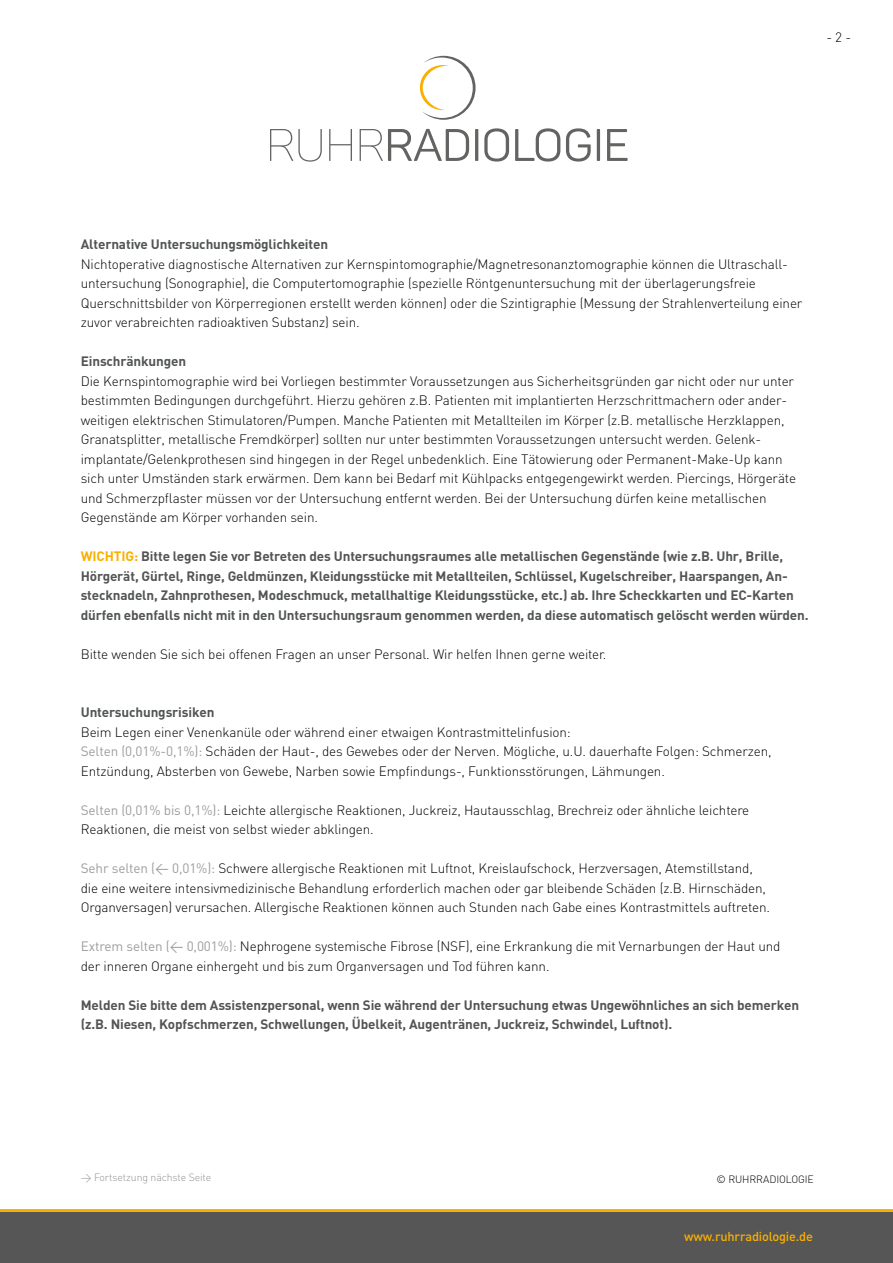
<style>
.page{position:relative;width:893px;height:1263px;background:#fff}
.page>*{position:absolute;margin:0;border:0;box-sizing:border-box;transform-origin:0 0}
.t1{font:300 13.5px/19.5px "DIN";letter-spacing:-.01em;color:#000}
.t2{font:700 13.5px/19.5px "DIN";letter-spacing:-.01em;color:#535555}
.t3{font:500 12.75px "DIN";letter-spacing:-.01em;color:#f9b000}
.t4{font:300 10.5px "DIN";letter-spacing:-.01em;color:#919292}
.t5{font:300 10.5px "DIN";color:#000}
.s1{color:#f9b000}
.s2{font-weight:400;color:#9c9d9d}
</style>
<div class="page">
<div style="left:0;top:1211px;width:893px;height:52px;background:#565656"></div>
<hr style="left:0;top:1210px;width:893px;height:2px;background:#f9b000">
<svg style="left:270px;top:128px;width:358px;height:34px"></svg>
<svg style="left:420px;top:56px;width:56px;height:64px"></svg>
<p class="t1" style="left:826px;top:27px;width:26px">- 2 -</p>
<p class="t2" style="left:81px;top:234px;width:249px">Alternative Untersuchungsmöglichkeiten</p>
<p class="t1" style="left:81px;top:254px;width:723px">Nichtoperative diagnostische Alternativen zur Kernspintomographie/Magnetresonanztomographie können die Ultraschall&shy;untersuchung (Sonographie), die Computertomographie (spezielle Röntgenuntersuchung mit der überlagerungsfreie Querschnittsbilder von Körperregionen erstellt werden können) oder die Szintigraphie (Messung der Strahlenverteilung einer zuvor verabreichten radioaktiven Substanz) sein.</p>
<p class="t2" style="left:81px;top:351px;width:107px">Einschränkungen</p>
<p class="t1" style="left:81px;top:371px;width:717px">Die Kernspintomographie wird bei Vorliegen bestimmter Voraussetzungen aus Sicherheitsgründen gar nicht oder nur unter bestimmten Bedingungen durchgeführt. Hierzu gehören z.B. Patienten mit implantierten Herzschrittmachern oder ander&shy;weitigen elektrischen Stimulatoren/Pumpen. Manche Patienten mit Metallteilen im Körper (z.B. metallische Herzklappen, Granatsplitter, metallische Fremdkörper) sollten nur unter bestimmten Voraussetzungen untersucht werden. Gelenk&shy;implantate/Gelenkprothesen sind hingegen in der Regel unbedenklich. Eine Tätowierung oder Permanent-Make-Up kann sich unter Umständen stark erwärmen. Dem kann bei Bedarf mit Kühlpacks entgegengewirkt werden. Piercings, Hörgeräte und Schmerzpflaster müssen vor der Untersuchung entfernt werden. Bei der Untersuchung dürfen keine metallischen Gegenstände am Körper vorhanden sein.</p>
<p class="t2" style="left:81px;top:546px;width:729px"><span class="s1">WICHTIG:</span> Bitte legen Sie vor Betreten des Untersuchungsraumes alle metallischen Gegenstände (wie z.B. Uhr, Brille, Hörgerät, Gürtel, Ringe, Geldmünzen, Kleidungsstücke mit Metallteilen, Schlüssel, Kugelschreiber, Haarspangen, An&shy;stecknadeln, Zahnprothesen, Modeschmuck, metallhaltige Kleidungsstücke, etc.) ab. Ihre Scheckkarten und EC-Karten dürfen ebenfalls nicht mit in den Untersuchungsraum genommen werden, da diese automatisch gelöscht werden würden.</p>
<p class="t1" style="left:81px;top:644px;width:527px">Bitte wenden Sie sich bei offenen Fragen an unser Personal. Wir helfen Ihnen gerne weiter.</p>
<p class="t2" style="left:81px;top:702px;width:135px">Untersuchungsrisiken</p>
<p class="t1" style="left:81px;top:722px;width:692px">Beim Legen einer Venenkanüle oder während einer etwaigen Kontrastmittelinfusion:<br><span class="s2">Selten (0,01%-0,1%):</span> Schäden der Haut-, des Gewebes oder der Nerven. Mögliche, u.U. dauerhafte Folgen: Schmerzen,<br>Entzündung, Absterben von Gewebe, Narben sowie Empfindungs-, Funktionsstörungen, Lähmungen.</p>
<p class="t1" style="left:81px;top:800px;width:670px"><span class="s2">Selten (0,01% bis 0,1%):</span> Leichte allergische Reaktionen, Juckreiz, Hautausschlag, Brechreiz oder ähnliche leichtere<br>Reaktionen, die meist von selbst wieder abklingen.</p>
<p class="t1" style="left:81px;top:858px;width:691px"><span class="s2">Sehr selten (&lt; 0,01%):</span> Schwere allergische Reaktionen mit Luftnot, Kreislaufschock, Herzversagen, Atemstillstand, die eine weitere intensivmedizinische Behandlung erforderlich machen oder gar bleibende Schäden (z.B. Hirnschäden,<br>Organversagen) verursachen. Allergische Reaktionen können auch Stunden nach Gabe eines Kontrastmittels auftreten.</p>
<p class="t1" style="left:81px;top:936px;width:701px"><span class="s2">Extrem selten (&lt; 0,001%):</span> Nephrogene systemische Fibrose (NSF), eine Erkrankung die mit Vernarbungen der Haut und der inneren Organe einhergeht und bis zum Organversagen und Tod führen kann.</p>
<p class="t2" style="left:81px;top:994px;width:720px">Melden Sie bitte dem Assistenzpersonal, wenn Sie während der Untersuchung etwas Ungewöhnliches an sich bemerken (z.B. Niesen, Kopfschmerzen, Schwellungen, Übelkeit, Augentränen, Juckreiz, Schwindel, Luftnot).</p>
<p class="t4" style="left:81px;top:1171px;width:132px">&gt; Fortsetzung nächste Seite</p>
<p class="t5" style="left:716px;top:1172px;width:27px">© Ruhr</p>
<p class="t5" style="left:756px;top:1172px;width:14px">Radiologie</p>
<p class="t3" style="left:684px;top:1228px;width:130px">www.ruhrradiologie.de</p>
</div>
